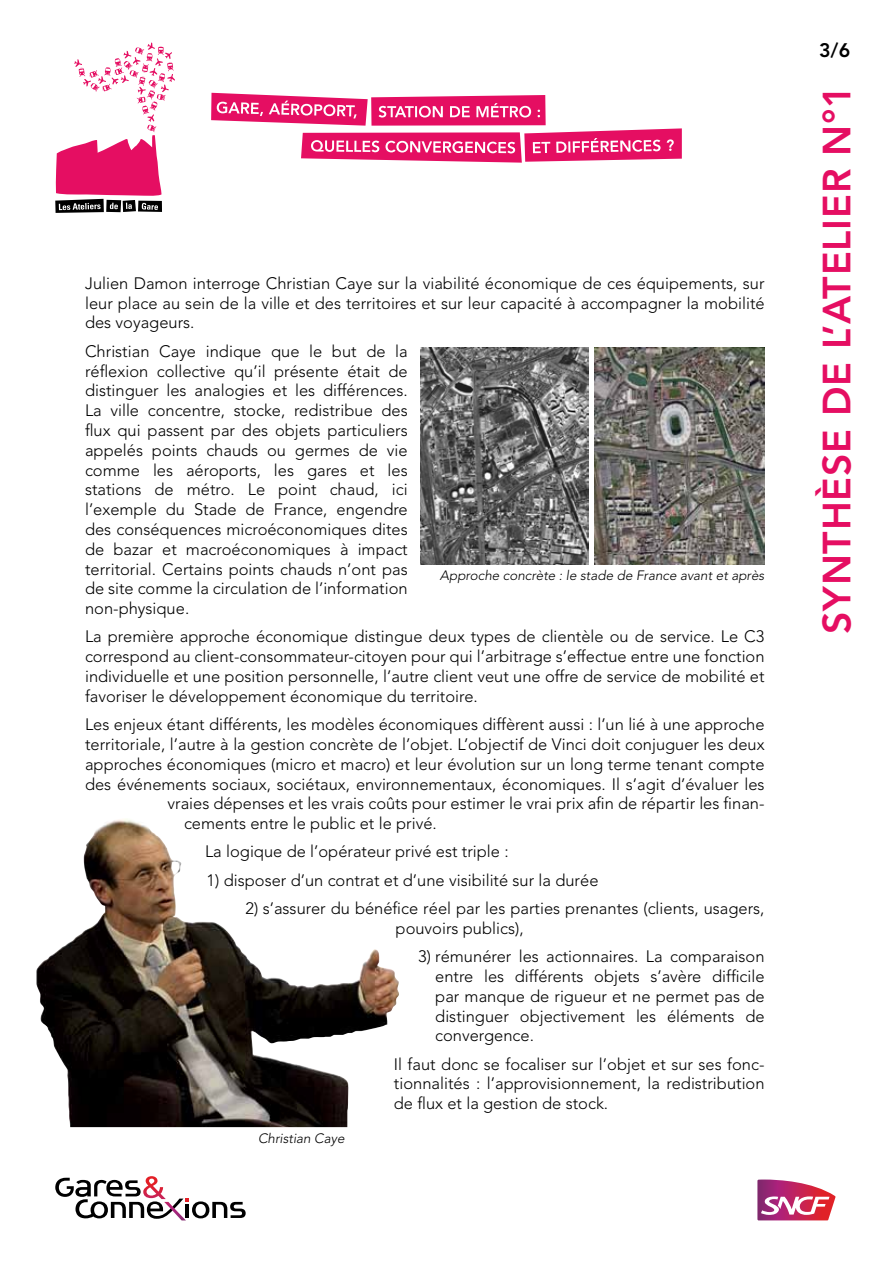
<style>
.page{position:relative;width:893px;height:1263px;background:#fff}
.page>*{position:absolute;margin:0;border:0;box-sizing:border-box;transform-origin:0 0}
.t1{font:800 39px "Avenir";letter-spacing:.02em;color:#e50e62}
.t2{font:800 19.5px "Avenir";color:#000}
.t3{font:300 16.5px/19.8px "Avenir";color:#000;text-align:justify}
.t4{font:italic 300 13.5px "Avenir";color:#000}
</style>
<div class="page">
<svg style="left:55px;top:1176px;width:191px;height:44px"></svg>
<svg style="left:757px;top:1179px;width:78px;height:41px"></svg>
<svg style="left:55px;top:43px;width:120px;height:170px"></svg>
<svg style="left:211px;top:93px;width:471px;height:70px"></svg>
<img style="left:36px;top:820px;width:363px;height:307px">
<img style="left:420px;top:348px;width:168px;height:216px">
<img style="left:594px;top:348px;width:170px;height:216px">
<p class="t3" style="left:85px;top:273px;width:681px">Julien Damon interroge Christian Caye sur la viabilité économique de ces équipements, sur leur place au sein de la ville et des territoires et sur leur capacité à accompagner la mobilité des voyageurs.</p>
<p class="t3" style="left:85px;top:341px;width:324px">Christian Caye indique que le but de la réflexion collective qu’il présente était de distinguer les analogies et les différences.<br>La ville concentre, stocke, redistribue des flux qui passent par des objets particuliers appelés points chauds ou germes de vie comme les aéroports, les gares et les stations de métro. Le point chaud, ici l’exemple du Stade de France, engendre des conséquences microéconomiques dites de bazar et macroéconomiques à impact territorial. Certains points chauds n’ont pas de site comme la circulation de l’information non-physique.</p>
<p class="t3" style="left:85px;top:627px;width:681px">La première approche économique distingue deux types de clientèle ou de service. Le C3 correspond au client-consommateur-citoyen pour qui l’arbitrage s’effectue entre une fonction individuelle et une position personnelle, l’autre client veut une offre de service de mobilité et favoriser le développement économique du territoire.</p>
<p class="t3" style="left:85px;top:715px;width:681px">Les enjeux étant différents, les modèles économiques diffèrent aussi : l’un lié à une approche</p>
<p class="t3" style="left:85px;top:734px;width:681px">territoriale, l’autre à la gestion concrète de l’objet. L’objectif de Vinci doit conjuguer les deux</p>
<p class="t3" style="left:85px;top:754px;width:681px">approches économiques (micro et macro) et leur évolution sur un long terme tenant compte</p>
<p class="t3" style="left:85px;top:774px;width:681px">des événements sociaux, sociétaux, environnementaux, économiques. Il s’agit d’évaluer les</p>
<p class="t3" style="left:168px;top:794px;width:599px">vraies dépenses et les vrais coûts pour estimer le vrai prix afin de répartir les finan-</p>
<p class="t3" style="left:184px;top:814px;width:254px">cements entre le public et le privé.</p>
<p class="t3" style="left:205px;top:842px;width:305px">La logique de l’opérateur privé est triple :</p>
<p class="t3" style="left:207px;top:870px;width:393px">1) disposer d’un contrat et d’une visibilité sur la durée</p>
<p class="t3" style="left:396px;top:898px;width:370px;text-indent:-150px">2) s’assurer du bénéfice réel par les parties prenantes (clients, usagers, pouvoirs publics),</p>
<p class="t3" style="left:435px;top:947px;width:331px;text-indent:-17px">3) rémunérer les actionnaires. La comparaison entre les différents objets s’avère difficile par manque de rigueur et ne permet pas de distinguer objectivement les éléments de convergence.</p>
<p class="t3" style="left:394px;top:1054px;width:372px">Il faut donc se focaliser sur l’objet et sur ses fonc&shy;tionnalités : l’approvisionnement, la redistribution de flux et la gestion de stock.</p>
<p class="t4" style="left:258px;top:1131px;width:88px">Christian Caye</p>
<p class="t4" style="left:440px;top:567px;width:326px">Approche concrète : le stade de France avant et après</p>
<p class="t2" style="left:819px;top:39px;width:33px">3/6</p>
<h1 class="t1" style="left:814px;top:634px;width:551px;rotate:-90deg">Synthèse de l’Atelier n°1</h1>
</div>
